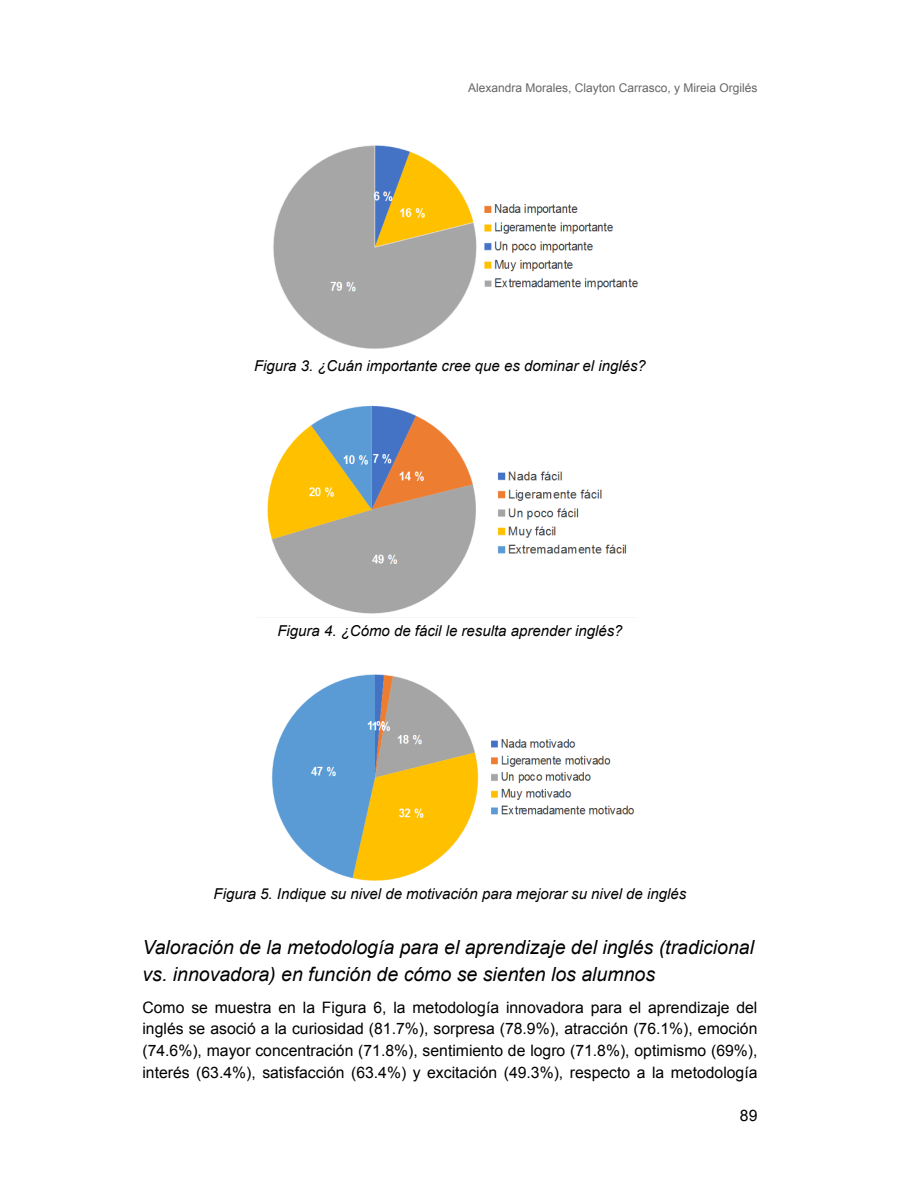
<style>
.page{position:relative;width:900px;height:1200px;background:#fff}
.page>*{position:absolute;margin:0;border:0;box-sizing:border-box;transform-origin:0 0}
.t1{font:italic 19.5px/27px "Arial";color:#000}
.t2{font:15.75px/21.8px "Arial";color:#000;text-align:justify}
.t3{font:italic 15px "Arial";color:#000}
.t4{font:12px "Arial";color:#666}
</style>
<div class="page">
<img style="left:273px;top:145px;width:366px;height:204px">
<img style="left:267px;top:405px;width:360px;height:209px">
<img style="left:271px;top:674px;width:364px;height:207px">
<p class="t4" style="left:468px;top:79px;width:291px">Alexandra Morales, Clayton Carrasco, y Mireia Orgilés</p>
<p class="t3" style="left:254px;top:356px;width:393px">Figura 3. ¿Cuán importante cree que es dominar el inglés?</p>
<p class="t3" style="left:277px;top:621px;width:347px">Figura 4. ¿Cómo de fácil le resulta aprender inglés?</p>
<p class="t3" style="left:214px;top:884px;width:474px">Figura 5. Indique su nivel de motivación para mejorar su nivel de inglés</p>
<p class="t1" style="left:142px;top:934px;width:613px">Valoración de la metodología para el aprendizaje del inglés (tradicional vs. innovadora) en función de cómo se sienten los alumnos</p>
<p class="t2" style="left:142px;top:996px;width:616px">Como se muestra en la Figura 6, la metodología innovadora para el aprendizaje del inglés se asoció a la curiosidad (81.7%), sorpresa (78.9%), atracción (76.1%), emoción (74.6%), mayor concentración (71.8%), sentimiento de logro (71.8%), optimismo (69%), interés (63.4%), satisfacción (63.4%) y excitación (49.3%), respecto a la metodología</p>
<p class="t2" style="left:740px;top:1105px;width:19px">89</p>
</div>
